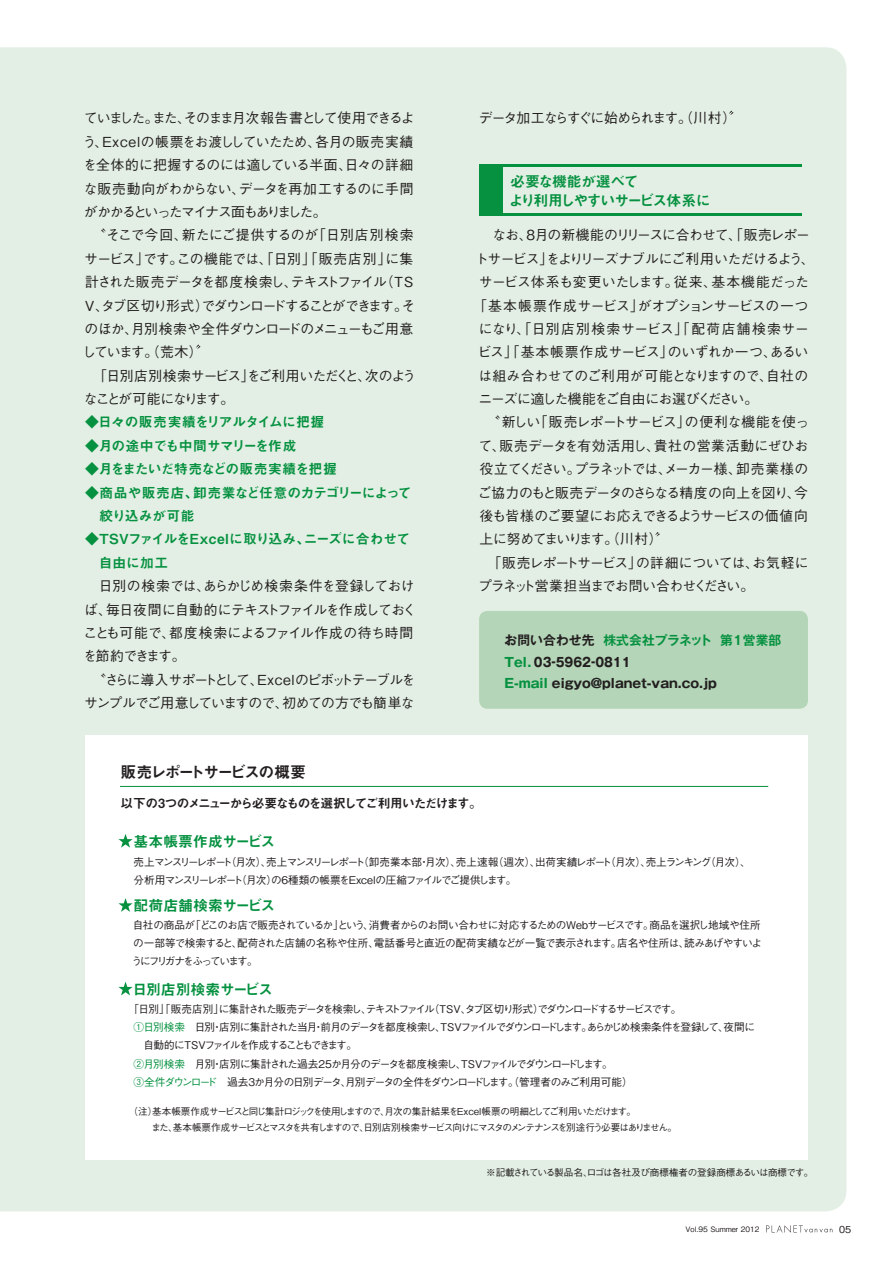
<style>
.page{position:relative;width:893px;height:1263px;background:#fff}
.page>*{position:absolute;margin:0;border:0;box-sizing:border-box;transform-origin:0 0}
.t1{font:15.9px "Midashi Go Pro MB31";letter-spacing:-.11em;color:#231f20}
.t2{font:14.85px/19.2px "Midashi Go Pro MB31";letter-spacing:-.095em;color:#059140}
.t3{font:14.85px "Midashi Go Pro MB31";color:#059140}
.t4{font:14.85px "Midashi Go Pro MB31";letter-spacing:-.03em;color:#059140}
.t5{font:500 13.8px/23.4px "Gothic BBB Pro";letter-spacing:-.06em;color:#231f20}
.t6{font:13.8px/23.4px "Midashi Go Pro MB31";letter-spacing:-.055em;color:#059140}
.t7{font:13.8px/23.4px "Midashi Go Pro MB31";letter-spacing:-.085em;color:#059140}
.t8{font:500 13.8px "Gothic BBB Pro";letter-spacing:-.08em;color:#231f20}
.t9{font:500 13.8px "Gothic BBB Pro";letter-spacing:-.095em;color:#231f20}
.t10{font:500 13.8px "Gothic BBB Pro";letter-spacing:-.02em;color:#231f20}
.t11{font:500 13.8px "Gothic BBB Pro";letter-spacing:-.015em;color:#231f20}
.t12{font:500 13.8px "Gothic BBB Pro";letter-spacing:-.03em;color:#231f20}
.t13{font:500 13.8px "Gothic BBB Pro";letter-spacing:.07em;color:#231f20}
.t14{font:500 13.8px "Gothic BBB Pro";letter-spacing:-.01em;color:#231f20}
.t15{font:500 13.8px "Gothic BBB Pro";letter-spacing:.02em;color:#231f20}
.t16{font:500 13.8px "Gothic BBB Pro";letter-spacing:-.09em;color:#231f20}
.t17{font:500 13.8px "Gothic BBB Pro";letter-spacing:-.115em;color:#231f20}
.t18{font:13.8px "Midashi Go Pro MB31";letter-spacing:-.03em;color:#059140}
.t19{font:500 13.8px "Gothic BBB Pro";letter-spacing:-.12em;color:#231f20}
.t20{font:700 12.75px/20.2px "Gothic MB101 Pro";color:#231f20;scale:.91 1}
.t21{font:12.75px "Midashi Go Pro MB31";letter-spacing:-.12em;color:#231f20}
.t22{font:700 12.75px "Gothic MB101 Pro De";letter-spacing:.01em;color:#059140}
.t23{font:500 10.65px/18px "Gothic BBB Pro";letter-spacing:-.13em;color:#231f20}
.t24{font:500 9.6px/15.9px "Gothic BBB Pro";letter-spacing:-.115em;color:#231f20}
.t25{font:500 9.6px "Gothic BBB Pro";letter-spacing:-.055em;color:#231f20}
.t26{font:500 7.5px "Gothic BBB Pro";color:#231f20}
.s1{color:#231f20}
.s2{color:#059140}
</style>
<div class="page">
<div style="left:0;top:47px;width:846px;height:1164px;background:#e3efe4"></div>
<div style="left:85px;top:736px;width:723px;height:424px;background:#fff"></div>
<div style="left:479px;top:164px;width:24px;height:51px;background:#059140"></div>
<hr style="left:487px;top:164px;width:314px;height:3px;background:#059140">
<hr style="left:487px;top:213px;width:314px;height:2px;background:#059140">
<div style="left:479px;top:611px;width:329px;height:98px;background:#b4d5b7;border-radius:9px"></div>
<hr style="left:120px;top:786px;width:648px;height:1px;background:#059140">
<svg style="left:118px;top:834px;width:15px;height:14px"></svg>
<svg style="left:118px;top:898px;width:15px;height:14px"></svg>
<svg style="left:118px;top:981px;width:15px;height:14px"></svg>
<svg style="left:196px;top:344px;width:4px;height:5px"></svg>
<svg style="left:729px;top:111px;width:4px;height:4px"></svg>
<svg style="left:655px;top:532px;width:5px;height:4px"></svg>
<svg style="left:766px;top:1225px;width:66px;height:8px"></svg>
<p class="t5" style="left:82px;top:105px;width:335px">ていました。また、そのまま月次報告書として使用できるよう、Ｅｘｃｅｌの帳票をお渡ししていたため、各月の販売実績を全体的に把握するのには適している半面、日々の詳細な販売動向がわからない、データを再加工するのに手間がかかるといったマイナス面もありました。<br>　〝そこで今回、新たにご提供するのが「日別店別検索サービス」です。この機能では、「日別」「販売店別」に集計された販売データを都度検索し、テキストファイル（ＴＳ<br>Ｖ、タブ区切り形式）でダウンロードすることができます。そのほか、月別検索や全件ダウンロードのメニューもご用意しています。（荒木）<br>　「日別店別検索サービス」をご利用いただくと、次のようなことが可能になります。</p>
<p class="t18" style="left:85px;top:411px;width:241px">◆日々の販売実績をリアルタイムに把握</p>
<p class="t6" style="left:85px;top:432px;width:213px">◆月の途中でも中間サマリーを作成</p>
<p class="t6" style="left:85px;top:456px;width:253px">◆月をまたいだ特売などの販売実績を把握</p>
<p class="t6" style="left:85px;top:479px;width:328px">◆商品や販売店、卸売業など任意のカテゴリーによって　絞り込みが可能</p>
<p class="t7" style="left:85px;top:526px;width:327px">◆ＴＳＶファイルをＥｘｃｅｌに取り込み、ニーズに合わせて　自由に加工</p>
<p class="t5" style="left:83px;top:572px;width:335px">　日別の検索では、あらかじめ検索条件を登録しておけば、毎日夜間に自動的にテキストファイルを作成しておくことも可能で、都度検索によるファイル作成の待ち時間を節約できます。<br>　〝さらに導入サポートとして、Ｅｘｃｅｌのピボットテーブルをサンプルでご用意していますので、初めての方でも簡単な</p>
<p class="t17" style="left:479px;top:107px;width:259px">データ加工ならすぐに始められます。（川村）</p>
<p class="t2" style="left:509px;top:170px;width:203px">必要な機能が選べて<br>より利用しやすいサービス体系に</p>
<p class="t5" style="left:479px;top:222px;width:332px">　なお、8月の新機能のリリースに合わせて、「販売レポー</p>
<p class="t8" style="left:475px;top:247px;width:341px">トサービス」をよりリーズナブルにご利用いただけるよう、</p>
<p class="t11" style="left:479px;top:271px;width:332px">サービス体系も変更いたします。従来、基本機能だった</p>
<p class="t12" style="left:473px;top:294px;width:337px">「基本帳票作成サービス」がオプションサービスの一つ</p>
<p class="t13" style="left:479px;top:318px;width:332px">になり、「日別店別検索サービス」「配荷店舗検索サー</p>
<p class="t10" style="left:478px;top:341px;width:332px">ビス」「基本帳票作成サービス」のいずれか一つ、あるい</p>
<p class="t14" style="left:478px;top:364px;width:331px">は組み合わせてのご利用が可能となりますので、自社の</p>
<p class="t16" style="left:479px;top:388px;width:281px">ニーズに適した機能をご自由にお選びください。</p>
<p class="t5" style="left:479px;top:409px;width:331px">　〝新しい「販売レポートサービス」の便利な機能を使っ</p>
<p class="t15" style="left:478px;top:435px;width:332px">て、販売データを有効活用し、貴社の営業活動にぜひお</p>
<p class="t9" style="left:479px;top:458px;width:330px">役立てください。プラネットでは、メーカー様、卸売業様の</p>
<p class="t5" style="left:478px;top:479px;width:332px">ご協力のもと販売データのさらなる精度の向上を図り、今</p>
<p class="t5" style="left:479px;top:502px;width:330px">後も皆様のご要望にお応えできるようサービスの価値向</p>
<p class="t19" style="left:479px;top:528px;width:185px">上に努めてまいります。（川村）</p>
<p class="t5" style="left:479px;top:549px;width:331px">　「販売レポートサービス」の詳細については、お気軽に</p>
<p class="t5" style="left:478px;top:572px;width:278px">プラネット営業担当までお問い合わせください。</p>
<p class="t22" style="left:504px;top:629px;width:278px"><span class="s1">お問い合わせ先</span> 株式会社プラネット 第１営業部</p>
<p class="t20" style="left:504px;top:651px;width:235px"><span class="s2">Tel.</span> 03-5962-0811<br><span class="s2">E-mail</span> eigyo@planet-van.co.jp</p>
<p class="t1" style="left:120px;top:759px;width:187px">販売レポートサービスの概要</p>
<p class="t21" style="left:120px;top:793px;width:363px">以下の3つのメニューから必要なものを選択してご利用いただけます。</p>
<p class="t3" style="left:134px;top:829px;width:143px">基本帳票作成サービス</p>
<p class="t23" style="left:134px;top:851px;width:619px">売上マンスリーレポート（月次）、売上マンスリーレポート（卸売業本部・月次）、売上速報（週次）、出荷実績レポート（月次）、売上ランキング（月次）、分析用マンスリーレポート（月次）の6種類の帳票をＥｘｃｅｌの圧縮ファイルでご提供します。</p>
<p class="t3" style="left:134px;top:893px;width:143px">配荷店舗検索サービス</p>
<p class="t23" style="left:132px;top:915px;width:632px;text-align:justify">自社の商品が「どこのお店で販売されているか」という、消費者からのお問い合わせに対応するためのWebサービスです。商品を選択し地域や住所の一部等で検索すると、配荷された店舗の名称や住所、電話番号と直近の配荷実績などが一覧で表示されます。店名や住所は、読みあげやすいようにフリガナをふっています。</p>
<p class="t4" style="left:132px;top:977px;width:142px">日別店別検索サービス</p>
<p class="t23" style="left:134px;top:999px;width:623px;text-indent:-5px">「日別」「販売店別」に集計された販売データを検索し、テキストファイル（ＴＳＶ、タブ区切り形式）でダウンロードするサービスです。<br><span class="s2">①日別検索</span>　日別・店別に集計された当月・前月のデータを都度検索し、ＴＳＶファイルでダウンロードします。あらかじめ検索条件を登録して、夜間に　自動的にＴＳＶファイルを作成することもできます。<br><span class="s2">②月別検索</span>　月別・店別に集計された過去25か月分のデータを都度検索し、ＴＳＶファイルでダウンロードします。<br><span class="s2">③全件ダウンロード</span>　過去3か月分の日別データ、月別データの全件をダウンロードします。（管理者のみご利用可能）</p>
<p class="t24" style="left:134px;top:1102px;width:545px;text-indent:-5px">（注）基本帳票作成サービスと同じ集計ロジックを使用しますので、月次の集計結果をＥｘｃｅｌ帳票の明細としてご利用いただけます。<br>　　また、基本帳票作成サービスとマスタを共有しますので、日別店別検索サービス向けにマスタのメンテナンスを別途行う必要はありません。</p>
<p class="t25" style="left:486px;top:1165px;width:329px">※記載されている製品名、ロゴは各社及び商標権者の登録商標あるいは商標です。</p>
<p class="t26" style="left:685px;top:1223px;width:76px">Vol.95 Summer 2012</p>
<p class="t24" style="left:839px;top:1220px;width:14px">05</p>
</div>
